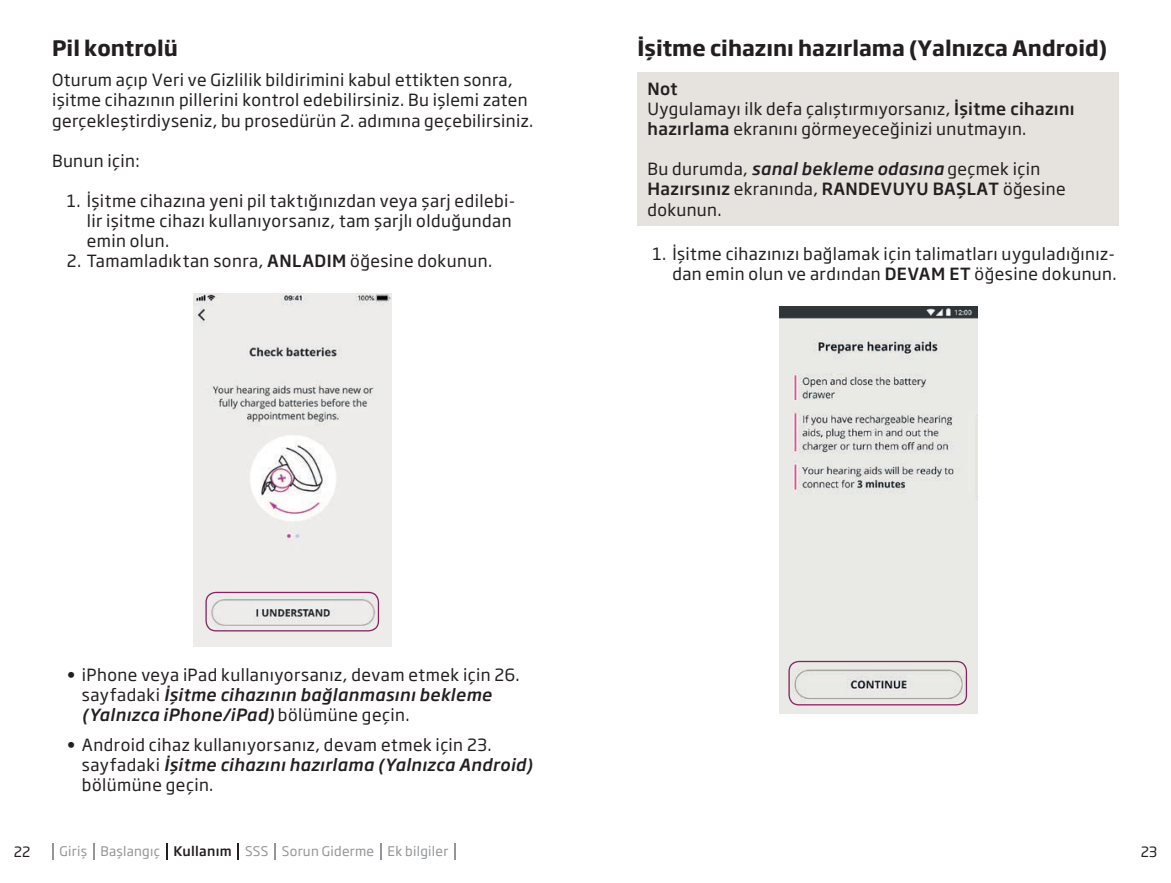
<style>
.page{position:relative;width:1171px;height:883px;background:#fff}
.page>*{position:absolute;margin:0;border:0;box-sizing:border-box;transform-origin:0 0}
.t1{font:700 21px "Soho Gothic Pro";color:#231f20}
.t2{font:16.62px/20.1px "Soho Gothic Pro";letter-spacing:.02em;color:#231f20}
.t3{font:14px "Soho Gothic Pro";color:#231f20}
.t4{font:13.12px "Soho Gothic Pro";letter-spacing:.02em;color:#939598}
.s1{font-weight:500}
.s2{font-weight:500;font-style:italic}
.s3{font-weight:500;color:#231f20}
</style>
<div class="page">
<svg style="left:52px;top:843px;width:2px;height:16px"></svg>
<svg style="left:93px;top:843px;width:2px;height:16px"></svg>
<svg style="left:166px;top:843px;width:2px;height:16px"></svg>
<svg style="left:237px;top:843px;width:2px;height:16px"></svg>
<svg style="left:274px;top:843px;width:2px;height:16px"></svg>
<svg style="left:380px;top:843px;width:2px;height:16px"></svg>
<svg style="left:454px;top:843px;width:2px;height:16px"></svg>
<img style="left:193px;top:293px;width:199px;height:353px">
<svg style="left:205px;top:592px;width:174px;height:39px"></svg>
<div style="left:637px;top:72px;width:482px;height:154px;background:#e6e2de"></div>
<img style="left:779px;top:306px;width:198px;height:408px">
<svg style="left:788px;top:661px;width:179px;height:44px"></svg>
<p class="t1" style="left:52px;top:32px;width:127px">Pil kontrolü</p>
<p class="t2" style="left:52px;top:69px;width:483px">Oturum açıp Veri ve Gizlilik bildirimini kabul ettikten sonra, işitme cihazının pillerini kontrol edebilirsiniz. Bu işlemi zaten gerçekleştirdiyseniz, bu prosedürün 2. adımına geçebilirsiniz.</p>
<p class="t2" style="left:52px;top:150px;width:89px">Bunun için:</p>
<p class="t2" style="left:87px;top:190px;width:430px;text-indent:-20px">1. İşitme cihazına yeni pil taktığınızdan veya şarj edilebi&shy;lir işitme cihazı kullanıyorsanız, tam şarjlı olduğundan emin olun.</p>
<p class="t2" style="left:67px;top:250px;width:427px">2. Tamamladıktan sonra, <span class="s1">ANLADIM</span> öğesine dokunun.</p>
<p class="t1" style="left:637px;top:32px;width:471px">İşitme cihazını hazırlama (Yalnızca Android)</p>
<p class="t2" style="left:647px;top:78px;width:429px"><span class="s1">Not<br></span>Uygulamayı ilk defa çalıştırmıyorsanız, <span class="s1">İşitme cihazını hazırlama</span> ekranını görmeyeceğinizi unutmayın.</p>
<p class="t2" style="left:647px;top:158px;width:420px">Bu durumda, <span class="s2">sanal bekleme odasına</span> geçmek için<br><span class="s1">Hazırsınız</span> ekranında, <span class="s1">RANDEVUYU BAŞLAT</span> öğesine dokunun.</p>
<p class="t2" style="left:652px;top:243px;width:466px;text-align:right">1. İşitme cihazınızı bağlamak için talimatları uyguladığınız&shy;dan emin olun ve ardından <span class="s1">DEVAM ET</span> öğesine dokunun.</p>
<p class="t2" style="left:82px;top:664px;width:439px;text-indent:-15px">• iPhone veya iPad kullanıyorsanız, devam etmek için 26. sayfadaki <span class="s2">İşitme cihazının bağlanmasını bekleme (Yalnızca iPhone/iPad)</span> bölümüne geçin.</p>
<p class="t2" style="left:82px;top:734px;width:452px;text-indent:-15px">• Android cihaz kullanıyorsanız, devam etmek için 23. sayfadaki <span class="s2">İşitme cihazını hazırlama (Yalnızca Android) </span>bölümüne geçin.</p>
<p class="t3" style="left:14px;top:841px;width:18px">22</p>
<p class="t4" style="left:60px;top:841px;width:390px">Giriş Başlangıç <span class="s3">Kullanım</span> SSS Sorun Giderme Ek bilgiler</p>
<p class="t3" style="left:1140px;top:841px;width:18px">23</p>
</div>
